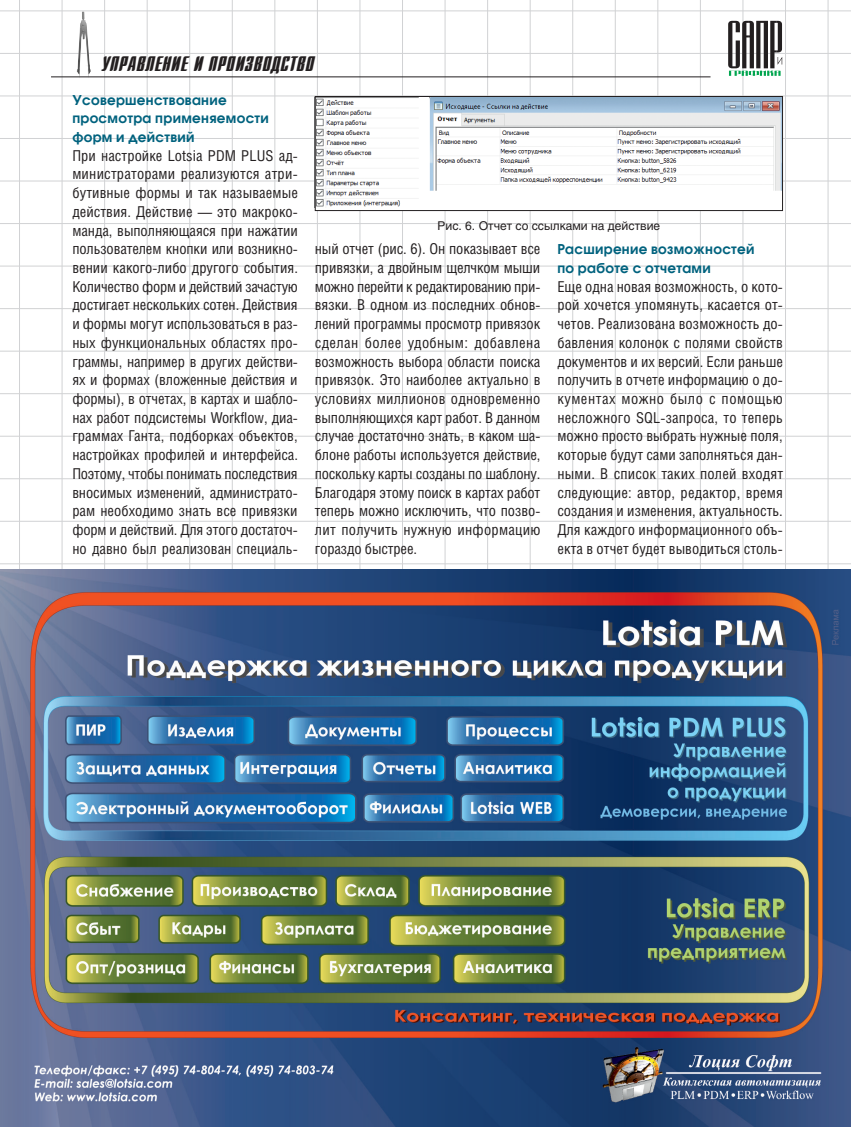
<style>
.page{position:relative;width:851px;height:1127px;background:#fff}
.page>*{position:absolute;margin:0;border:0;box-sizing:border-box;transform-origin:0 0}
.t1{font:21px "Dagger C";letter-spacing:.025em;color:#231f20}
.Body_undent{font:15px/18.8px "Helios Cond";letter-spacing:.005em;color:#231f20;text-align:justify}
.Subhead_3{font:700 13.5px/18.8px "Avant Garde C";letter-spacing:.025em;color:#00627e}
.t2{font:12px "Helios";color:#231f20}
</style>
<div class="page">
<hr style="left:19px;top:0;width:1px;height:1127px;background:#d1d2d4">
<hr style="left:62px;top:0;width:1px;height:1127px;background:#d1d2d4">
<hr style="left:104px;top:0;width:1px;height:1127px;background:#d1d2d4">
<hr style="left:147px;top:0;width:1px;height:1127px;background:#d1d2d4">
<hr style="left:189px;top:0;width:1px;height:1127px;background:#d1d2d4">
<hr style="left:232px;top:0;width:1px;height:1127px;background:#d1d2d4">
<hr style="left:274px;top:0;width:1px;height:1127px;background:#d1d2d4">
<hr style="left:317px;top:0;width:1px;height:1127px;background:#d1d2d4">
<hr style="left:359px;top:0;width:1px;height:1127px;background:#d1d2d4">
<hr style="left:402px;top:0;width:1px;height:1127px;background:#d1d2d4">
<hr style="left:444px;top:0;width:1px;height:1127px;background:#d1d2d4">
<hr style="left:487px;top:0;width:1px;height:1127px;background:#d1d2d4">
<hr style="left:529px;top:0;width:1px;height:1127px;background:#d1d2d4">
<hr style="left:572px;top:0;width:1px;height:1127px;background:#d1d2d4">
<hr style="left:614px;top:0;width:1px;height:1127px;background:#d1d2d4">
<hr style="left:657px;top:0;width:1px;height:1127px;background:#d1d2d4">
<hr style="left:700px;top:0;width:1px;height:1127px;background:#d1d2d4">
<hr style="left:742px;top:0;width:1px;height:1127px;background:#d1d2d4">
<hr style="left:785px;top:0;width:1px;height:1127px;background:#d1d2d4">
<hr style="left:827px;top:0;width:1px;height:1127px;background:#d1d2d4">
<hr style="left:0;top:563px;width:850px;height:1px;background:#d1d2d4">
<hr style="left:0;top:521px;width:850px;height:1px;background:#d1d2d4">
<hr style="left:0;top:478px;width:850px;height:1px;background:#d1d2d4">
<hr style="left:0;top:436px;width:850px;height:1px;background:#d1d2d4">
<hr style="left:0;top:393px;width:850px;height:1px;background:#d1d2d4">
<hr style="left:0;top:351px;width:850px;height:1px;background:#d1d2d4">
<hr style="left:0;top:308px;width:850px;height:1px;background:#d1d2d4">
<hr style="left:0;top:266px;width:850px;height:1px;background:#d1d2d4">
<hr style="left:0;top:223px;width:850px;height:1px;background:#d1d2d4">
<hr style="left:0;top:181px;width:850px;height:1px;background:#d1d2d4">
<hr style="left:0;top:138px;width:850px;height:1px;background:#d1d2d4">
<hr style="left:0;top:96px;width:850px;height:1px;background:#d1d2d4">
<hr style="left:0;top:53px;width:850px;height:1px;background:#d1d2d4">
<hr style="left:0;top:11px;width:850px;height:1px;background:#d1d2d4">
<img style="left:77px;top:12px;width:14px;height:66px">
<svg style="left:728px;top:21px;width:54px;height:55px"></svg>
<hr style="left:51px;top:76px;width:659px;height:1px;background:#231f20">
<img style="left:0;top:570px;width:850px;height:557px">
<img style="left:317px;top:98px;width:463px;height:109px">
<div style="left:315px;top:96px;width:467px;height:115px;border:1px solid #231f20"></div>
<h1 class="t1" style="left:102px;top:53px;width:213px">УПРАВЛЕНИЕ И ПРОИЗВОДСТВО</h1>
<p class="Subhead_3" style="left:72px;top:90px;width:198px">Усовершенствование просмотра применяемости форм и действий</p>
<p class="Body_undent" style="left:72px;top:146px;width:227px">При настройке Lotsia PDM PLUS ад&shy;министраторами реализуются атри&shy;бутивные формы и так называемые действия. Действие — это макроко&shy;манда, выполняющаяся при нажатии пользователем кнопки или возникно&shy;вении какого-либо другого события.<br>Количество форм и действий зачастую достигает нескольких сотен. Действия и формы могут использоваться в раз&shy;ных функциональных областях про&shy;граммы, например в других действи&shy;ях и формах (вложенные действия и формы), в отчетах, в картах и шабло&shy;нах работ подсистемы Workflow, диа&shy;граммах Ганта, подборках объектов, настройках профилей и интерфейса.<br>Поэтому, чтобы понимать последствия вносимых изменений, администрато&shy;рам необходимо знать все привязки форм и действий. Для этого достаточ&shy;но давно был реализован специаль-</p>
<p class="t2" style="left:437px;top:218px;width:224px">Рис. 6. Отчет со ссылками на действие</p>
<p class="Body_undent" style="left:315px;top:239px;width:227px">ный отчет (рис. 6). Он показывает все привязки, а двойным щелчком мыши можно перейти к редактированию при&shy;вязки. В одном из последних обнов&shy;лений программы просмотр привязок сделан более удобным: добавлена возможность выбора области поиска привязок. Это наиболее актуально в условиях миллионов одновременно выполняющихся карт работ. В данном случае достаточно знать, в каком ша&shy;блоне работы используется действие, поскольку карты созданы по шаблону.<br>Благодаря этому поиск в картах работ теперь можно исключить, что позво&shy;лит получить нужную информацию гораздо быстрее.</p>
<p class="Subhead_3" style="left:557px;top:240px;width:199px">Расширение возможностей по работе с отчетами</p>
<p class="Body_undent" style="left:557px;top:277px;width:227px">Еще одна новая возможность, о кото&shy;рой хочется упомянуть, касается от&shy;четов. Реализована возможность до&shy;бавления колонок с полями свойств документов и их версий. Если раньше получить в отчете информацию о до&shy;кументах можно было с помощью несложного SQL-запроса, то теперь можно просто выбрать нужные поля, которые будут сами заполняться дан&shy;ными. В список таких полей входят следующие: автор, редактор, время создания и изменения, актуальность.<br>Для каждого информационного объ&shy;екта в отчет будет выводиться столь-</p>
</div>
